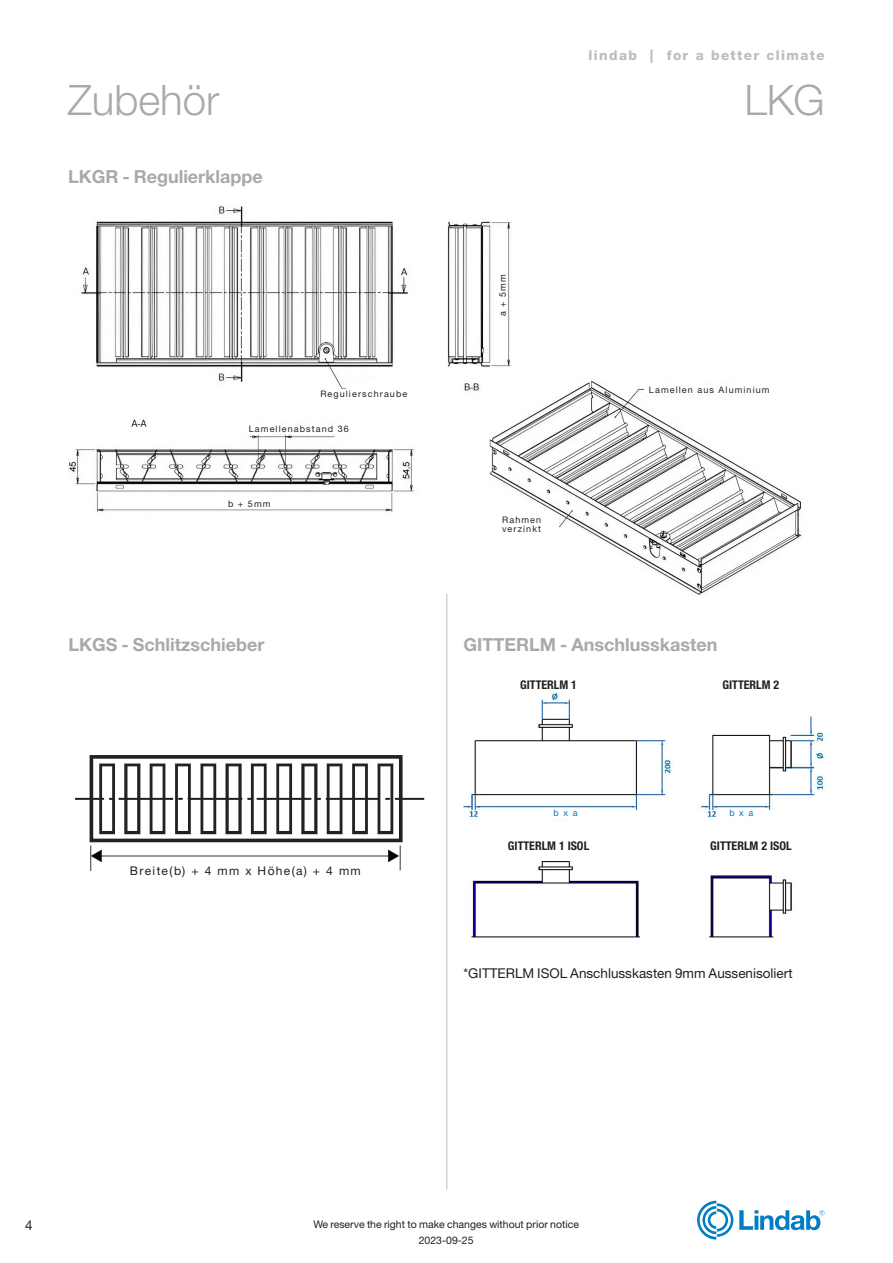
<style>
.page{position:relative;width:893px;height:1263px;background:#fff}
.page>*{position:absolute;margin:0;border:0;box-sizing:border-box;transform-origin:0 0}
.Heading1{font:300 42px "Helvetica Neue LT Pro";color:#a8a9ad}
.Product_code{font:300 42px "Helvetica Neue LT Pro";color:#a8a9ad}
.t1{font:700 18px "Helvetica Neue LT Pro";color:#a8a9ad}
.Text{font:13.5px "Helvetica Neue LT Pro";color:#231f20}
.Lindab_tag_-_grey_R{font:800 13.5px "Helvetica Neue LT Pro";letter-spacing:.1em;color:#bcbdc0}
.t2{font:700 condensed 12px "Helvetica Neue LT Std";color:#231f20}
.t3{font:12px "Helvetica Neue LT Pro";letter-spacing:.115em;color:#231f20}
.t4{font:10.5px "Helvetica Neue LT Pro";color:#231f20}
.t5{font:9px "Helvetica Neue LT Pro";letter-spacing:.12em;color:#231f20}
.t6{font:9px "Helvetica Neue LT Pro";color:#007ac2}
</style>
<div class="page">
<svg style="left:739px;top:1210px;width:86px;height:20px"></svg>
<svg style="left:697px;top:1201px;width:36px;height:38px"></svg>
<img style="left:68px;top:206px;width:734px;height:394px">
<img style="left:464px;top:692px;width:361px;height:246px">
<img style="left:75px;top:755px;width:350px;height:116px">
<hr style="left:446px;top:594px;width:1px;height:595px;background:#bcbdc0">
<div style="left:105px;top:859px;width:281px;height:23px;background:#fff"></div>
<div style="left:639px;top:722px;width:54px;height:18px;background:#fff"></div>
<div style="left:571px;top:715px;width:102px;height:7px;background:#fff"></div>
<div style="left:217px;top:499px;width:65px;height:10px;background:#fff"></div>
<div style="left:497px;top:262px;width:10px;height:66px;background:#fff"></div>
<div style="left:533px;top:808px;width:65px;height:10px;background:#fff"></div>
<div style="left:718px;top:808px;width:47px;height:10px;background:#fff"></div>
<div style="left:234px;top:424px;width:130px;height:10px;background:#fff"></div>
<div style="left:299px;top:389px;width:130px;height:10px;background:#fff"></div>
<div style="left:346px;top:380px;width:70px;height:9px;background:#fff"></div>
<div style="left:485px;top:516px;width:73px;height:17px;background:#fff"></div>
<div style="left:644px;top:384px;width:130px;height:10px;background:#fff"></div>
<p class="Lindab_tag_-_grey_R" style="left:589px;top:48px;width:238px">lindab | for a better climate</p>
<p class="Heading1" style="left:68px;top:74px;width:153px">Zubehör</p>
<p class="Product_code" style="left:745px;top:74px;width:82px">LKG</p>
<p class="t1" style="left:68px;top:165px;width:196px">LKGR - Regulierklappe</p>
<p class="t5" style="left:320px;top:389px;width:89px">Regulierschraube</p>
<p class="t5" style="left:249px;top:424px;width:102px">Lamellenabstand 36</p>
<p class="t5" style="left:228px;top:498px;width:44px">b + 5mm</p>
<p class="t5" style="left:497px;top:316px;width:43px;rotate:-90deg">a + 5mm</p>
<p class="t5" style="left:502px;top:514px;width:41px">Rahmen</p>
<p class="t5" style="left:502px;top:523px;width:41px">verzinkt</p>
<p class="t5" style="left:649px;top:384px;width:122px">Lamellen aus Aluminium</p>
<p class="t1" style="left:68px;top:633px;width:197px">LKGS - Schlitzschieber</p>
<p class="t1" style="left:464px;top:633px;width:255px">GITTERLM - Anschlusskasten</p>
<p class="t2" style="left:520px;top:678px;width:58px">GITTERLM 1</p>
<p class="t2" style="left:722px;top:678px;width:58px">GITTERLM 2</p>
<p class="t6" style="left:554px;top:808px;width:25px">b x a</p>
<p class="t6" style="left:729px;top:807px;width:25px">b x a</p>
<p class="t3" style="left:130px;top:863px;width:232px">Breite(b) + 4 mm x Höhe(a) + 4 mm</p>
<p class="t2" style="left:508px;top:838px;width:83px">GITTERLM 1 ISOL</p>
<p class="t2" style="left:710px;top:838px;width:83px">GITTERLM 2 ISOL</p>
<p class="Text" style="left:463px;top:965px;width:331px">*GITTERLM ISOL Anschlusskasten 9mm Aussenisoliert</p>
<p class="Text" style="left:25px;top:1217px;width:9px">4</p>
<p class="t4" style="left:313px;top:1217px;width:267px">We reserve the right to make changes without prior notice</p>
<p class="t4" style="left:419px;top:1234px;width:56px">2023-09-25</p>
</div>
